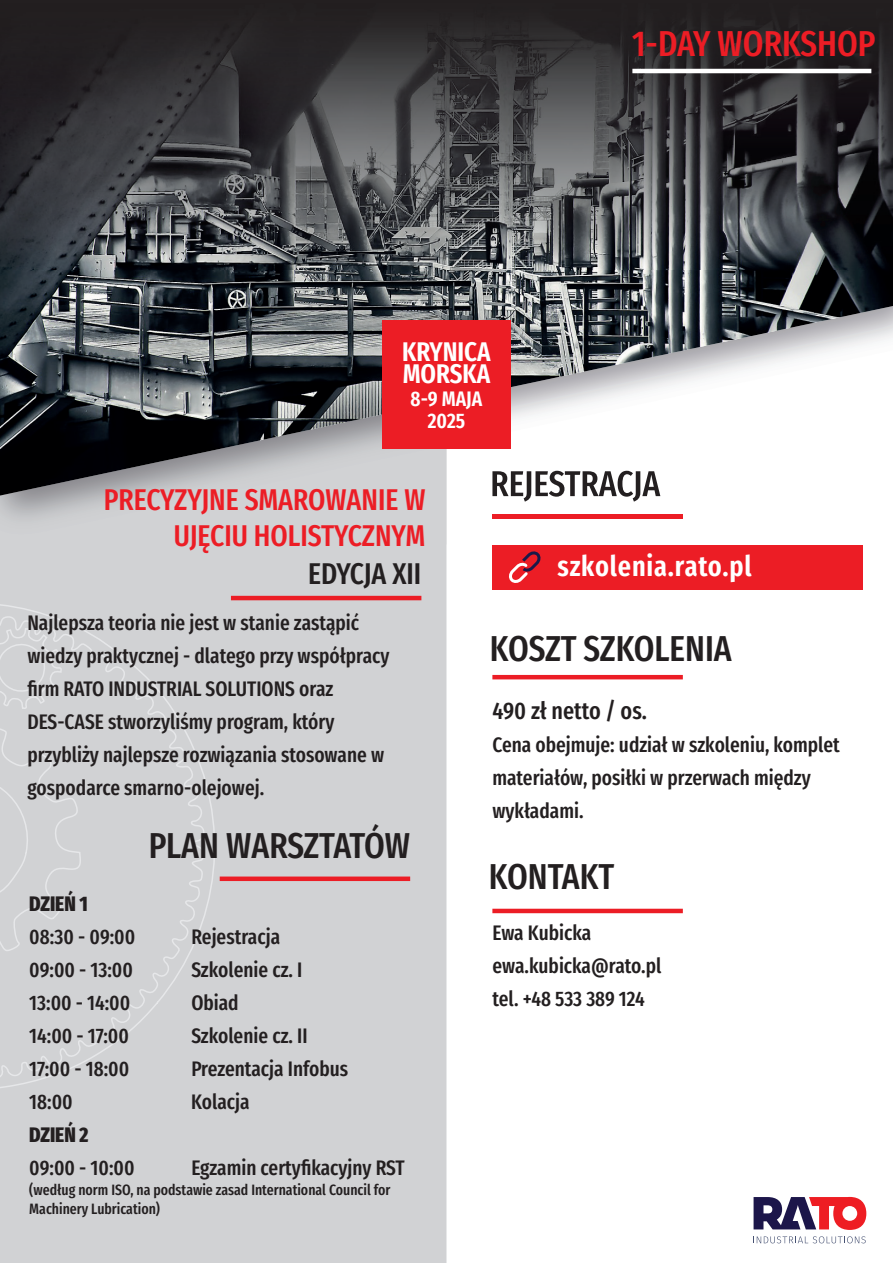
<style>
.page{position:relative;width:893px;height:1263px;background:#fff}
.page>*{position:absolute;margin:0;border:0;box-sizing:border-box;transform-origin:0 0}
.t1{font:500 36px "Fira Sans Compressed";color:#231f20}
.t2{font:500 36px "Fira Sans Compressed";color:#ec1d25}
.t3{font:500 30px/36px "Fira Sans Compressed";color:#ec1d25;text-align:right}
.t4{font:500 30px "Fira Sans Compressed";color:#231f20}
.t5{font:600 28.5px "Fira Sans Compressed";letter-spacing:.03em;color:#fff}
.t6{font:600 27px/22.5px "Fira Sans Compressed";color:#fff}
.t7{font:500 24px "Fira Sans Compressed";color:#231f20}
.t8{font:500 21px/33px "Fira Sans Compressed";color:#231f20}
.t9{font:800 21px "Fira Sans Compressed";color:#231f20}
.t10{font:600 21px/22.5px "Fira Sans Compressed";color:#fff;text-align:center}
.t11{font:500 15px/19.5px "Fira Sans Compressed";color:#231f20}
</style>
<div class="page">
<div style="left:83px;top:545px;width:363px;height:718px;background:#d1d2d4"></div>
<hr style="left:492px;top:675px;width:191px;height:4px;background:#ec1d25">
<hr style="left:492px;top:909px;width:191px;height:4px;background:#ec1d25">
<img style="left:492px;top:514px;width:191px;height:5px">
<img style="left:492px;top:496px;width:168px;height:6px">
<img style="left:83px;top:269px;width:810px;height:227px">
<div style="left:382px;top:320px;width:129px;height:129px;background:#ec1d25"></div>
<div style="left:492px;top:546px;width:371px;height:44px;background:#ec1d25"></div>
<svg style="left:509px;top:551px;width:32px;height:32px"></svg>
<svg style="left:754px;top:1197px;width:112px;height:33px"></svg>
<svg style="left:753px;top:1236px;width:113px;height:7px"></svg>
<img style="left:83px;top:0;width:810px;height:269px">
<hr style="left:632px;top:69px;width:239px;height:4px;background:#fff">
<hr style="left:231px;top:596px;width:190px;height:4px;background:#ec1d25">
<div style="left:220px;top:876px;width:190px;height:5px;background:#ec1d25"></div>
<div style="left:83px;top:588px;width:152px;height:520px;background:#d1d2d4"></div>
<svg style="left:0;top:0;width:83px;height:1263px;background:#909295"></svg>
<p class="t6" style="left:402px;top:338px;width:90px">KRYNICA<br>MORSKA</p>
<p class="t10" style="left:411px;top:386px;width:73px">8-9 MAJA<br>2025</p>
<h1 class="t2" style="left:632px;top:15px;width:245px">1-DAY WORKSHOP</h1>
<h2 class="t3" style="left:104px;top:480px;width:323px">PRECYZYJNE SMAROWANIE W<br>UJĘCIU HOLISTYCZNYM</h2>
<h2 class="t4" style="left:308px;top:549px;width:115px">EDYCJA XII</h2>
<p class="t8" style="left:27px;top:605px;width:364px">Najlepsza teoria nie jest w stanie zastąpić wiedzy praktycznej - dlatego przy współpracy firm RATO INDUSTRIAL SOLUTIONS oraz DES-CASE stworzyliśmy program, który przybliży najlepsze rozwiązania stosowane w gospodarce smarno-olejowej.</p>
<h1 class="t1" style="left:149px;top:816px;width:263px">PLAN WARSZTATÓW</h1>
<p class="t9" style="left:29px;top:886px;width:60px">DZIEŃ 1</p>
<p class="t8" style="left:29px;top:919px;width:108px">08:30 - 09:00</p>
<p class="t8" style="left:191px;top:919px;width:90px">Rejestracja</p>
<p class="t8" style="left:29px;top:952px;width:105px">09:00 - 13:00</p>
<p class="t8" style="left:191px;top:952px;width:112px">Szkolenie cz. I</p>
<p class="t8" style="left:29px;top:985px;width:103px">13:00 - 14:00</p>
<p class="t8" style="left:191px;top:985px;width:49px">Obiad</p>
<p class="t8" style="left:29px;top:1018px;width:101px">14:00 - 17:00</p>
<p class="t8" style="left:191px;top:1018px;width:118px">Szkolenie cz. II</p>
<p class="t8" style="left:29px;top:1051px;width:101px">17:00 - 18:00</p>
<p class="t8" style="left:191px;top:1051px;width:158px">Prezentacja Infobus</p>
<p class="t8" style="left:29px;top:1084px;width:45px">18:00</p>
<p class="t8" style="left:191px;top:1084px;width:60px">Kolacja</p>
<p class="t9" style="left:29px;top:1117px;width:61px">DZIEŃ 2</p>
<p class="t8" style="left:29px;top:1150px;width:107px">09:00 - 10:00</p>
<p class="t8" style="left:191px;top:1150px;width:215px">Egzamin certyfikacyjny RST</p>
<p class="t11" style="left:29px;top:1179px;width:363px">(według norm ISO, na podstawie zasad International Council for<br>Machinery Lubrication)</p>
<h3 class="t5" style="left:557px;top:543px;width:196px">szkolenia.rato.pl</h3>
<h1 class="t1" style="left:490px;top:619px;width:243px">KOSZT SZKOLENIA</h1>
<p class="t7" style="left:492px;top:692px;width:156px">490 zł netto / os.</p>
<p class="t8" style="left:492px;top:728px;width:349px">Cena obejmuje: udział w szkoleniu, komplet materiałów, posiłki w przerwach między wykładami.</p>
<h1 class="t1" style="left:489px;top:848px;width:127px">KONTAKT</h1>
<p class="t8" style="left:492px;top:915px;width:171px">Ewa Kubicka ewa.kubicka@rato.pl tel. +48 533 389 124</p>
</div>
